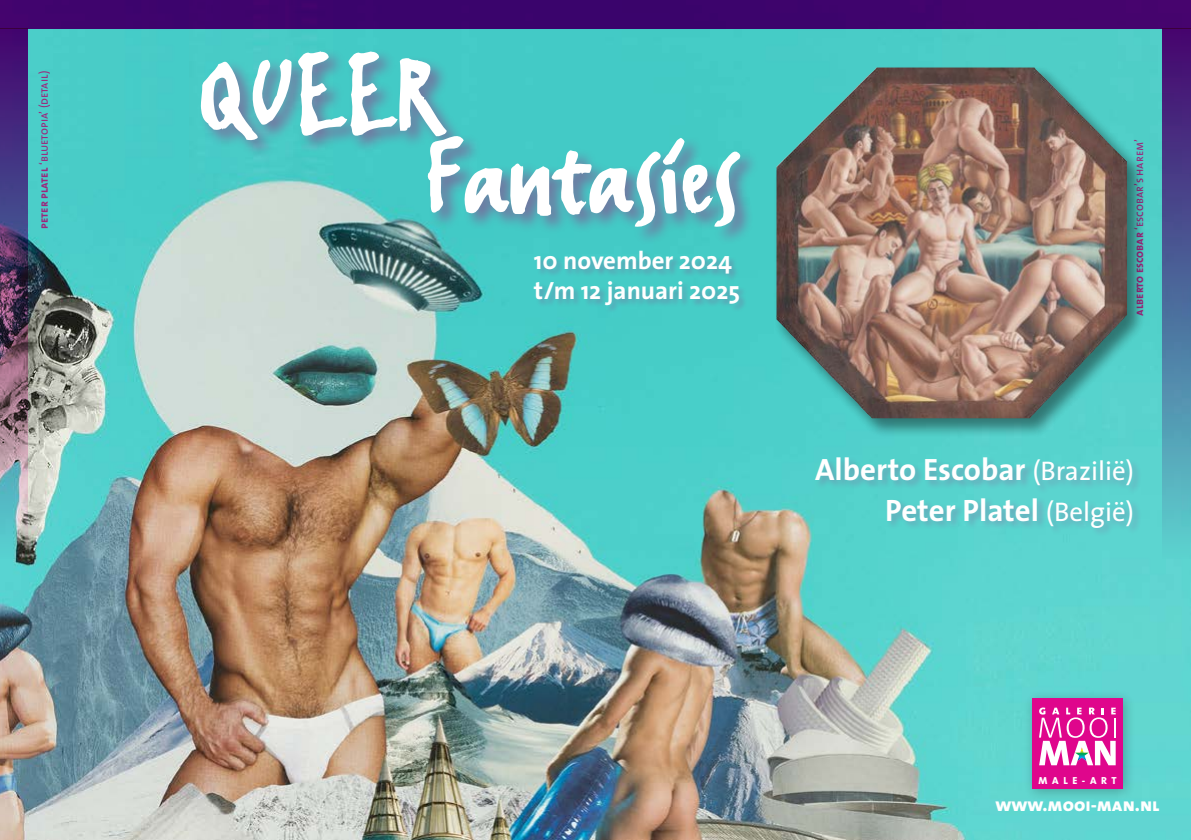
<style>
.page{position:relative;width:1191px;height:840px;background:#fff}
.page>*{position:absolute;margin:0;border:0;box-sizing:border-box;transform-origin:0 0}
.t1{font:122px "FF Erikrighthand";color:#fff}
.t2{font:700 31px/40.4px "The Sans";color:#fff;text-align:right}
.t3{font:700 25px/30px "The Sans";color:#fff}
.t4{font:18.4px "The Sans Extra Bold Caps";color:#fff}
.t5{font:12px "The Sans Caps";color:#9c267b;scale:.95 1}
.t6{font:800 10.2px "The Sans";letter-spacing:.45em;color:#fff}
.s1{font-family:"The Sans Bold Caps"}
.s2{font-weight:400;font-size:27px}
</style>
<div class="page">
<img style="left:0;top:28px;width:1191px;height:811px">
<div style="left:0;top:0;width:1191px;height:28px;background:#3e046d"></div>
<div style="left:1162px;top:28px;width:29px;height:530px;background:linear-gradient(to bottom,#42026b,#5ad1ce)"></div>
<div style="left:198px;top:48px;width:267px;height:111px;background:#9c267b;opacity:.5"></div>
<div style="left:425px;top:133px;width:334px;height:112px;background:#9c267b;opacity:.5"></div>
<div style="left:772px;top:67px;width:373px;height:371px;background:#000;opacity:.25"></div>
<img style="left:776px;top:67px;width:351px;height:351px">
<div style="left:814px;top:456px;width:327px;height:80px;background:#9c267b;opacity:.25"></div>
<img style="left:0;top:28px;width:28px;height:530px">
<div style="left:1022px;top:688px;width:114px;height:114px;background:#000;opacity:.25"></div>
<div style="left:1032px;top:697px;width:91px;height:91px;background:#df068c"></div>
<svg style="left:1039px;top:707px;width:76px;height:57px"></svg>
<div style="left:533px;top:251px;width:214px;height:63px;background:#9c267b;opacity:.25"></div>
<p class="t5" style="left:34px;top:228px;width:167px;rotate:-90deg"><span class="s1">peter platel</span> ‘bluetopia’ (detail)</p>
<h1 class="t1" style="left:198px;top:24px;width:246px">QUEER</h1>
<h1 class="t1" style="left:425px;top:104px;width:316px">Fantasies</h1>
<h3 class="t3" style="left:534px;top:245px;width:208px">10 november 2024 t/m 12 januari 2025</h3>
<p class="t5" style="left:1129px;top:316px;width:187px;rotate:-90deg"><span class="s1">alberto escobar</span> ‘escobar’s harem’</p>
<h2 class="t2" style="left:815px;top:448px;width:320px">Alberto Escobar <span class="s2">(Brazilië)<br></span>Peter Platel <span class="s2">(België)</span></h2>
<p class="t6" style="left:1038px;top:771px;width:79px">MALE-ART</p>
<h3 class="t4" style="left:995px;top:789px;width:166px">www.mooi-man.nl</h3>
</div>
